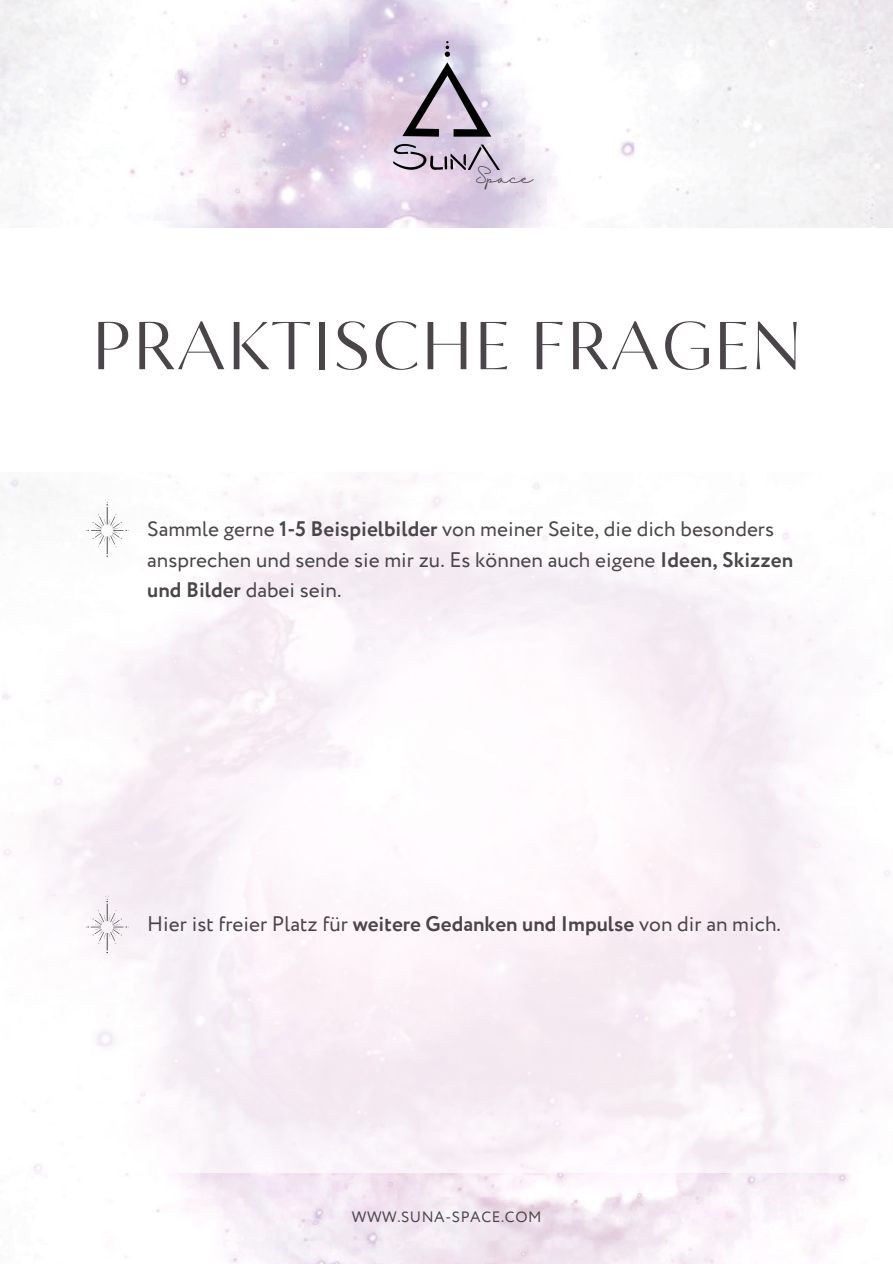
<style>
.page{position:relative;width:893px;height:1264px;background:#fff}
.page>*{position:absolute;margin:0;border:0;box-sizing:border-box;transform-origin:0 0}
.t1{font:67.5px "Circe Contrast";letter-spacing:.04em;color:#4a4549}
.t2{font:21px/30.3px "Circe";color:#4a4549}
.t3{font:15px "Circe";letter-spacing:.04em;color:#4a4549}
.t4{font:14.25px "Halimun";color:#4a4549}
.s1{font-weight:700}
</style>
<div class="page">
<img style="left:0;top:0;width:892px;height:1263px">
<div style="left:0;top:471px;width:892px;height:701px;background:#fbf6fa"></div>
<div style="left:0;top:228px;width:892px;height:243px;background:#fff"></div>
<img style="left:393px;top:42px;width:106px;height:128px">
<img style="left:85px;top:499px;width:44px;height:58px">
<img style="left:86px;top:895px;width:61px;height:58px">
<p class="t4" style="left:475px;top:170px;width:59px">Space</p>
<p class="t1" style="left:93px;top:307px;width:709px">PRAKTISCHE FRAGEN</p>
<p class="t2" style="left:147px;top:515px;width:647px">Sammle gerne <span class="s1">1-5 Beispielbilder</span> von meiner Seite, die dich besonders ansprechen und sende sie mir zu. Es können auch eigene <span class="s1">Ideen, Skizzen und Bilder</span> dabei sein.</p>
<h1 class="t2" style="left:147px;top:910px;width:635px">Hier ist freier Platz für <span class="s1">weitere Gedanken und Impulse</span> von dir an mich.</h1>
<p class="t3" style="left:352px;top:1206px;width:191px">WWW.SUNA-SPACE.COM</p>
</div>
